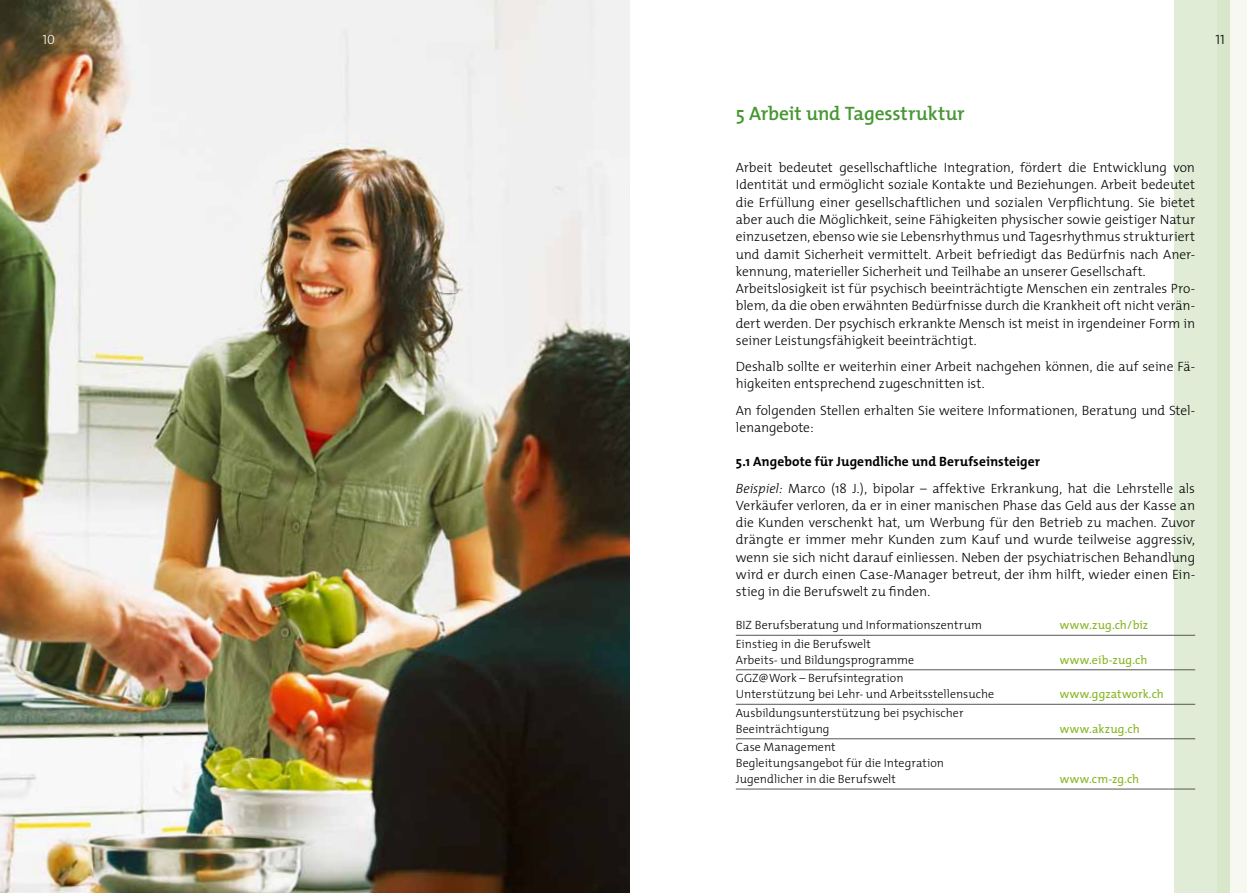
<style>
.page{position:relative;width:1259px;height:893px;background:#fff}
.page>*{position:absolute;margin:0;border:0;box-sizing:border-box;transform-origin:0 0}
.t1{font:600 19.5px "The Mix";letter-spacing:-.005em;color:#469733}
.t2{font:300 13.5px/17.2px "The Mix";color:#000}
.t3{font:13.5px "The Mix Light Caps";color:#fff}
.t4{font:13.5px "The Mix Light Caps";color:#000}
.t5{font:300 12px/15.8px "The Mix";letter-spacing:.005em;color:#000}
.t6{font:12px "The Mix";letter-spacing:.015em;color:#86b622}
.s1{font-weight:700}
.s2{font-style:italic}
</style>
<div class="page">
<div style="left:1217px;top:0;width:30px;height:893px;background:#f7f9f0"></div>
<div style="left:1174px;top:0;width:55px;height:893px;background:linear-gradient(to right,#e2edd9,#dbe8cd)"></div>
<hr style="left:736px;top:635px;width:459px;height:1px;background:#565655">
<hr style="left:736px;top:669px;width:459px;height:1px;background:#565655">
<hr style="left:736px;top:704px;width:459px;height:1px;background:#565655">
<hr style="left:736px;top:738px;width:459px;height:1px;background:#565655">
<hr style="left:736px;top:789px;width:459px;height:1px;background:#565655">
<img style="left:0;top:0;width:629px;height:893px">
<p class="t3" style="left:43px;top:28px;width:14px">10</p>
<p class="t4" style="left:1215px;top:28px;width:11px">11</p>
<h1 class="t1" style="left:736px;top:98px;width:230px">5 Arbeit und Tagesstruktur</h1>
<p class="t2" style="left:736px;top:159px;width:461px">Arbeit bedeutet gesellschaftliche Integration, fördert die Entwicklung von Identität und ermöglicht soziale Kontakte und Beziehungen. Arbeit bedeutet die Erfüllung einer gesellschaftlichen und sozialen Verpflichtung. Sie bietet aber auch die Möglichkeit, seine Fähigkeiten physischer sowie geistiger Natur einzusetzen, ebenso wie sie Lebensrhythmus und Tagesrhythmus strukturiert und damit Sicherheit vermittelt. Arbeit befriedigt das Bedürfnis nach Aner&shy;kennung, materieller Sicherheit und Teilhabe an unserer Gesellschaft.<br>Arbeitslosigkeit ist für psychisch beeinträchtigte Menschen ein zentrales Pro&shy;blem, da die oben erwähnten Bedürfnisse durch die Krankheit oft nicht verän&shy;dert werden. Der psychisch erkrankte Mensch ist meist in irgendeiner Form in seiner Leistungsfähigkeit beeinträchtigt.</p>
<p class="t2" style="left:736px;top:357px;width:461px">Deshalb sollte er weiterhin einer Arbeit nachgehen können, die auf seine Fä&shy;higkeiten entsprechend zugeschnitten ist.</p>
<p class="t2" style="left:736px;top:401px;width:461px">An folgenden Stellen erhalten Sie weitere Informationen, Beratung und Stel&shy;lenangebote:</p>
<p class="t2" style="left:736px;top:448px;width:461px;line-height:26.2px"><span class="s1">5.1 Angebote für Jugendliche und Berufseinsteiger<br></span><span class="s2">Beispiel:</span> Marco (18 J.), bipolar – affektive Erkrankung, hat die Lehrstelle als</p>
<p class="t2" style="left:736px;top:496px;width:461px;text-align:justify">Verkäufer verloren, da er in einer manischen Phase das Geld aus der Kasse an die Kunden verschenkt hat, um Werbung für den Betrieb zu machen. Zuvor drängte er immer mehr Kunden zum Kauf und wurde teilweise aggressiv, wenn sie sich nicht darauf einliessen. Neben der psychiatrischen Behandlung wird er durch einen Case-Manager betreut, der ihm hilft, wieder einen Ein&shy;stieg in die Berufswelt zu finden.</p>
<p class="t5" style="left:736px;top:617px;width:248px">BIZ Berufsberatung und Informationszentrum</p>
<p class="t6" style="left:1060px;top:615px;width:90px">www.zug.ch/biz</p>
<p class="t5" style="left:736px;top:635px;width:180px">Einstieg in die Berufswelt<br>Arbeits- und Bildungsprogramme</p>
<p class="t6" style="left:1060px;top:649px;width:89px">www.eib-zug.ch</p>
<p class="t5" style="left:736px;top:670px;width:260px">GGZ@Work – Berufsintegration<br>Unterstützung bei Lehr- und Arbeitsstellensuche</p>
<p class="t5" style="left:736px;top:704px;width:229px">Ausbildungsunterstützung bei psychischer<br>Beeinträchtigung</p>
<p class="t5" style="left:736px;top:739px;width:210px">Case Management<br>Begleitungsangebot für die Integration<br>Jugendlicher in die Berufswelt</p>
<p class="t6" style="left:1060px;top:684px;width:105px">www.ggzatwork.ch</p>
<p class="t6" style="left:1060px;top:718px;width:81px">www.akzug.ch</p>
<p class="t6" style="left:1060px;top:769px;width:81px">www.cm-zg.ch</p>
</div>
